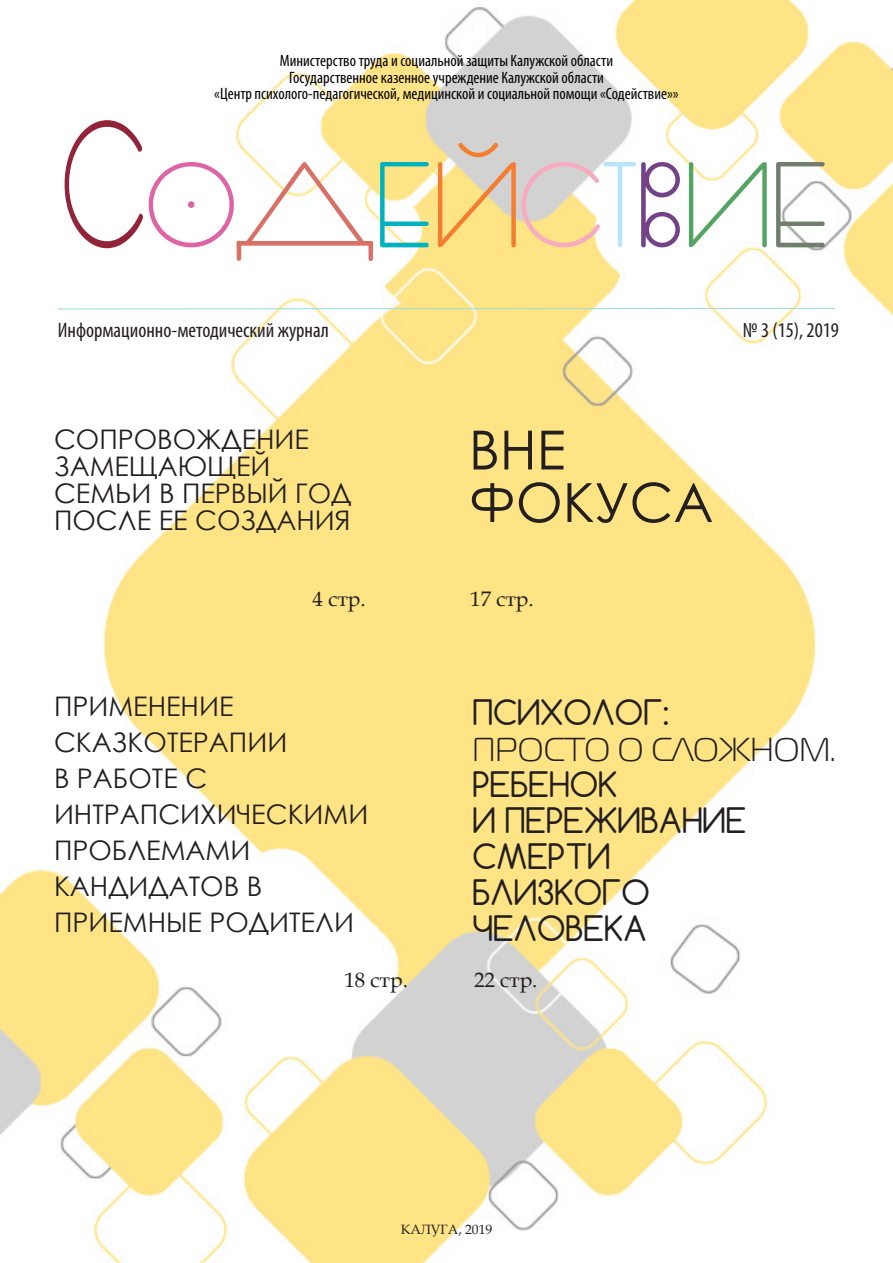
<style>
.page{position:relative;width:893px;height:1263px;background:#fff}
.page>*{position:absolute;margin:0;border:0;box-sizing:border-box;transform-origin:0 0}
.t1{font:184.5px "Samba";color:#922439;scale:.67 1}
.t2{font:54px/52.5px "Century Gothic";color:#231f20}
.t3{font:33px/36px "Comfortaa";color:#231f20}
.t4{font:33px "Magistral TT";color:#231f20}
.t5{font:27px/36px "Century Gothic";color:#231f20}
.t6{font:condensed 21px "Myriad Pro";color:#231f20}
.t7{font:21px "Book Antiqua";color:#231f20}
.t8{font:condensed 16.5px/16.5px "Myriad Pro";color:#000;text-align:center}
.t9{font:13.5px "Book Antiqua";color:#231f20}
.s1{font-size:123px;color:#df64a6}
.s2{font-size:123px;color:#d96f65}
.s3{font-size:123px;color:#00b1be}
.s4{font-size:123px;color:#f47d2f}
.s5{font-size:123px;color:#f6acbe}
.s6{font-size:123px;color:#b9e5fa}
.s7{font-size:123px;color:#744287}
.s8{font-size:123px;color:#54a564}
.s9{font-size:123px;color:#727e6d}
</style>
<div class="page">
<img style="left:0;top:0;width:893px;height:1263px">
<svg style="left:57px;top:308px;width:779px;height:2px"></svg>
<p class="t8" style="left:214px;top:52px;width:466px">Министерство труда и социальной защиты Калужской области<br>Государственное казенное учреждение Калужской области<br>«Центр психолого-педагогической, медицинской и социальной помощи «Содействие»»</p>
<h1 class="t1" style="left:63px;top:79px;width:1147px">С<span class="s1">О</span><span class="s2">Д</span><span class="s3">Е</span><span class="s4">Й</span><span class="s5">С</span><span class="s6">Т</span><span class="s7">В</span><span class="s8">И</span><span class="s9">Е</span></h1>
<p class="t6" style="left:58px;top:317px;width:273px">Информационно-методический журнал</p>
<p class="t6" style="left:743px;top:317px;width:97px">№ 3 (15), 2019</p>
<h3 class="t5" style="left:54px;top:425px;width:299px;line-height:27px">СОП РОВОЖДЕНИЕ<br>ЗАМЕЩАЮЩЕЙ<br>СЕМЬИ В П ЕРВЫЙ ГОД<br>П ОСЛЕ ЕЕ СОЗДАНИЯ</h3>
<p class="t7" style="left:313px;top:585px;width:55px">4 стр.</p>
<h3 class="t5" style="left:54px;top:688px;width:316px">пРИМЕНЕНИЕ<br>СКАЗКОТЕРАП ИИ<br>В РАБОТЕ С<br>ИНТРАПСИХИЧЕСКИМИ<br>П РОБЛЕМАМИ<br>КАНДИДАТОВ В<br>П РИЕМНЫЕ РОДИТЕЛИ</h3>
<h2 class="t2" style="left:469px;top:423px;width:246px">ВНЕ<br>ФОКУСА</h2>
<p class="t7" style="left:470px;top:585px;width:65px">17 стр.</p>
<h3 class="t3" style="left:472px;top:694px;width:198px">Психолог:</h3>
<h3 class="t4" style="left:472px;top:730px;width:364px">просто о сложном.</h3>
<h3 class="t3" style="left:472px;top:766px;width:275px">Ребенок<br>и переживание смерти близкого человека</h3>
<p class="t7" style="left:344px;top:965px;width:65px">18 стр.</p>
<p class="t7" style="left:474px;top:965px;width:65px">22 стр.</p>
<p class="t9" style="left:401px;top:1220px;width:93px">Калуга, 2019</p>
</div>
